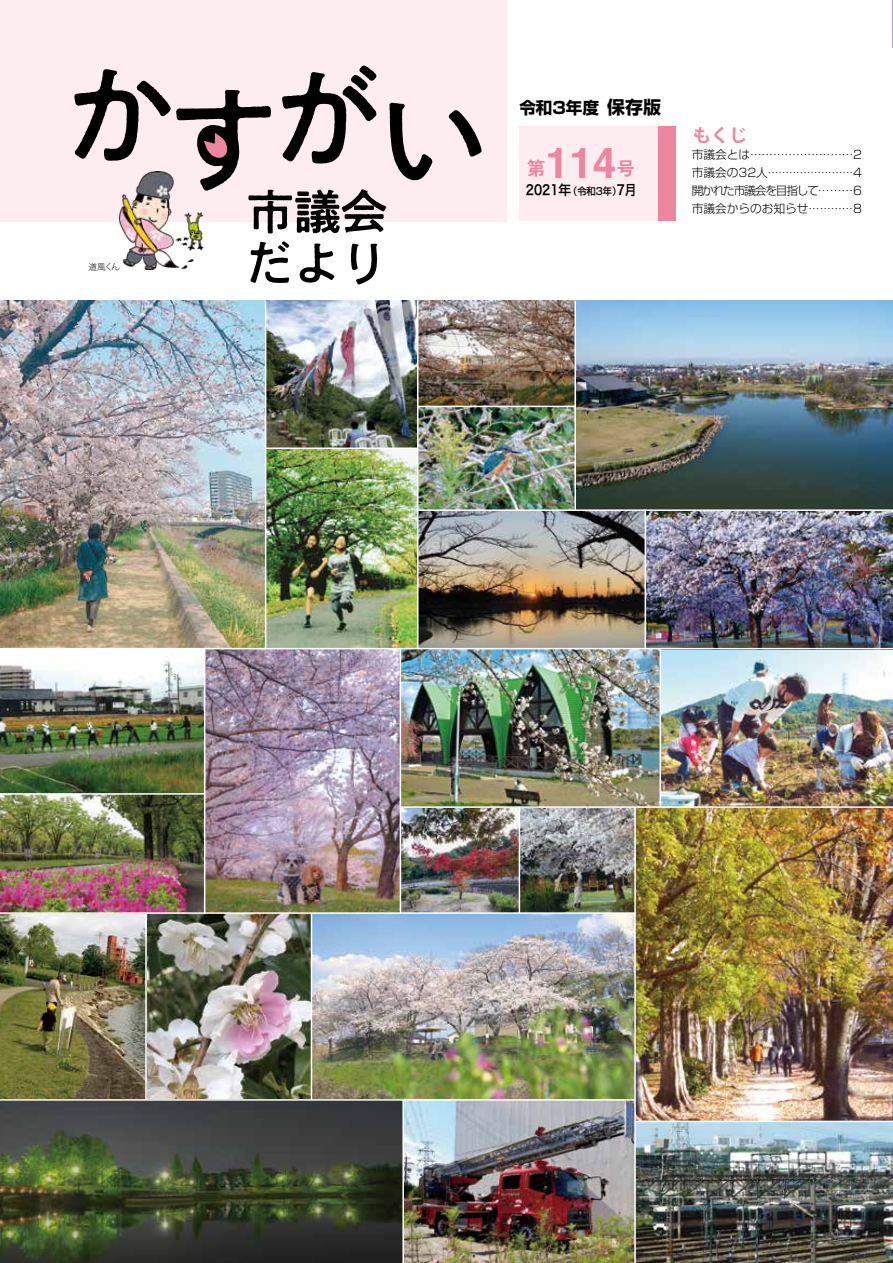
<style>
.page{position:relative;width:893px;height:1263px;background:#fff}
.page>*{position:absolute;margin:0;border:0;box-sizing:border-box;transform-origin:0 0}
.t1{font:700 42.45px "Helvetica";color:#ee86a1}
.t2{font:700 18px "Koz Go Pro";color:#ee86a1}
.t3{font:700 17.85px "Shin Go Pro";color:#000}
.t4{font:700 16.5px "Shin Go Pro";color:#000}
.t5{font:13.65px "Hira Kaku Pro W6";color:#000;scale:.84 1}
.t6{font:300 11.7px/18px "Shin Go Pro";color:#000;text-align:justify}
.t7{font:500 10.05px "Shin Go Pro";color:#000;scale:.93 1}
.t8{font:300 8.55px "Koz Go Pro";color:#000}
.s1{font-family:"Shin Go Pro";font-weight:500}
.s2{font-family:"Hira Kaku Pro W6";font-weight:400;font-size:13.65px}
.s3{font-size:13.65px}
</style>
<div class="page">
<div style="left:519px;top:126px;width:144px;height:95px;background:#fdedf0"></div>
<div style="left:659px;top:126px;width:17px;height:95px;background:#ee86a1"></div>
<div style="left:0;top:0;width:507px;height:221px;background:#fdedf0"></div>
<img style="left:122px;top:233px;width:83px;height:36px">
<img style="left:147px;top:914px;width:164px;height:185px">
<img style="left:312px;top:914px;width:322px;height:185px">
<img style="left:0;top:914px;width:145px;height:185px">
<img style="left:404px;top:1101px;width:230px;height:162px">
<img style="left:636px;top:808px;width:257px;height:313px">
<img style="left:661px;top:649px;width:232px;height:157px">
<img style="left:205px;top:649px;width:195px;height:263px">
<img style="left:0;top:795px;width:204px;height:117px">
<img style="left:0;top:660px;width:204px;height:133px">
<img style="left:266px;top:301px;width:151px;height:146px">
<img style="left:266px;top:449px;width:151px;height:199px">
<img style="left:418px;top:407px;width:156px;height:102px">
<img style="left:646px;top:511px;width:247px;height:137px">
<img style="left:401px;top:808px;width:118px;height:104px">
<img style="left:520px;top:808px;width:114px;height:104px">
<svg style="left:250px;top:241px;width:39px;height:42px"></svg>
<svg style="left:300px;top:244px;width:34px;height:39px"></svg>
<svg style="left:351px;top:244px;width:26px;height:40px"></svg>
<svg style="left:74px;top:66px;width:407px;height:167px"></svg>
<img style="left:576px;top:301px;width:317px;height:208px">
<img style="left:418px;top:511px;width:227px;height:137px">
<img style="left:418px;top:301px;width:156px;height:105px">
<img style="left:0;top:1101px;width:402px;height:162px">
<img style="left:0;top:301px;width:265px;height:347px">
<img style="left:401px;top:649px;width:258px;height:157px">
<img style="left:636px;top:1122px;width:257px;height:141px">
<p class="t8" style="left:88px;top:261px;width:33px">道風くん</p>
<h3 class="t4" style="left:519px;top:95px;width:81px">令和3年度</h3>
<h3 class="t3" style="left:607px;top:93px;width:55px">保存版</h3>
<h1 class="t1" style="left:545px;top:125px;width:72px">114</h1>
<p class="t5" style="left:526px;top:177px;width:56px">2021<span class="s1">年</span></p>
<p class="t7" style="left:568px;top:183px;width:75px">（令和3年(<span class="s2">7</span><span class="s3">月</span></p>
<h2 class="t2" style="left:527px;top:157px;width:20px">第</h2>
<h2 class="t2" style="left:617px;top:157px;width:20px">号</h2>
<h2 class="t2" style="left:693px;top:124px;width:56px">もくじ</h2>
<p class="t6" style="left:692px;top:144px;width:172px">市議会とは...........................2市議会の32人........................4開かれた市議会を目指して.........6市議会からのお知らせ............8</p>
</div>
